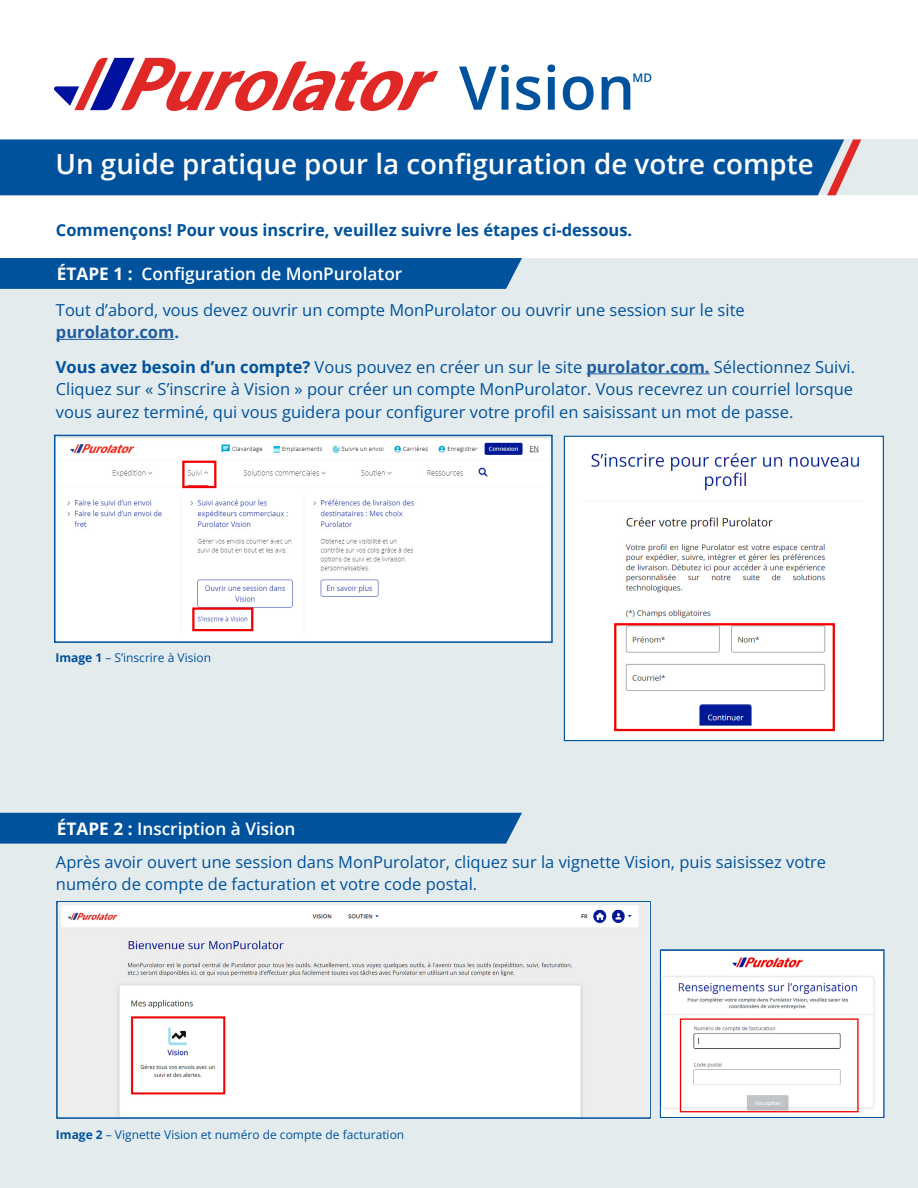
<style>
.page{position:relative;width:918px;height:1188px;background:#fff}
.page>*{position:absolute;margin:0;border:0;box-sizing:border-box;transform-origin:0 0}
.t1{font:600 60.45px "Open Sans";color:#00529c}
.t2{font:600 27.75px "Open Sans";color:#fff}
.t3{font:600 17.25px "Open Sans";color:#fff}
.t4{font:16.5px/22.5px "Open Sans";color:#00529c}
.t5{font:700 16.5px "Open Sans";color:#00529c}
.t6{font:12px "Open Sans";color:#00529c}
.t7{font:600 11.85px "Open Sans";color:#00529c}
.s1{font-weight:700}
.s2{font-weight:700;color:#215e9e}
</style>
<div class="page">
<div style="left:0;top:258px;width:918px;height:930px;background:#e3ebed"></div>
<div style="left:0;top:139px;width:918px;height:56px;background:#e3ebed"></div>
<div style="left:564px;top:436px;width:319px;height:305px;background:#fff"></div>
<div style="left:564px;top:436px;width:320px;height:305px;border:1px solid #00529c"></div>
<img style="left:591px;top:453px;width:269px;height:273px">
<div style="left:614px;top:623px;width:221px;height:108px;border:2px solid #f00000"></div>
<div style="left:0;top:139px;width:844px;height:56px;background:#00529c"></div>
<svg style="left:827px;top:140px;width:34px;height:55px"></svg>
<hr style="left:56px;top:339px;width:118px;height:1px;background:#215e9e">
<hr style="left:587px;top:373px;width:123px;height:1px;background:#215e9e">
<svg style="left:54px;top:58px;width:384px;height:53px"></svg>
<div style="left:54px;top:435px;width:499px;height:208px;border:2px solid #00529c"></div>
<img style="left:58px;top:437px;width:492px;height:202px">
<div style="left:182px;top:461px;width:34px;height:27px;border:2px solid #f00000"></div>
<div style="left:192px;top:607px;width:61px;height:24px;border:2px solid #f00000"></div>
<div style="left:56px;top:901px;width:595px;height:218px;border:2px solid #00529c"></div>
<img style="left:58px;top:903px;width:591px;height:214px">
<div style="left:131px;top:1016px;width:94px;height:78px;border:2px solid #f00000"></div>
<div style="left:0;top:258px;width:522px;height:31px;background:#00529c"></div>
<svg style="left:660px;top:949px;width:225px;height:169px;background:#7ca6ca"></svg>
<img style="left:662px;top:952px;width:220px;height:164px">
<div style="left:680px;top:1018px;width:179px;height:94px;border:1px solid #f00000"></div>
<div style="left:0;top:813px;width:522px;height:31px;background:#00529c"></div>
<h1 class="t1" style="left:459px;top:46px;width:178px">Vision</h1>
<p class="t7" style="left:633px;top:69px;width:21px">MD</p>
<h2 class="t2" style="left:56px;top:145px;width:760px">Un guide pratique pour la configuration de votre compte</h2>
<p class="t5" style="left:56px;top:218px;width:578px">Commençons! Pour vous inscrire, veuillez suivre les étapes ci-dessous.</p>
<p class="t3" style="left:57px;top:262px;width:347px"><span class="s1">ÉTAPE 1 :</span> Configuration de MonPurolator</p>
<p class="t4" style="left:56px;top:298px;width:690px">Tout d’abord, vous devez ouvrir un compte MonPurolator ou ouvrir une session sur le site</p>
<p class="t4" style="left:56px;top:314px;width:801px;line-height:34.5px"><span class="s2">purolator.com.<br></span><span class="s1">Vous avez besoin d’un compte?</span> Vous pouvez en créer un sur le site <span class="s2">purolator.com.</span> Sélectionnez Suivi.</p>
<p class="t4" style="left:56px;top:377px;width:799px">Cliquez sur « S’inscrire à Vision » pour créer un compte MonPurolator. Vous recevrez un courriel lorsque vous aurez terminé, qui vous guidera pour configurer votre profil en saisissant un mot de passe.</p>
<p class="t6" style="left:56px;top:650px;width:157px"><span class="s1">Image 1</span> – S’inscrire à Vision</p>
<p class="t3" style="left:57px;top:817px;width:240px"><span class="s1">ÉTAPE 2 :</span> Inscription à Vision</p>
<p class="t4" style="left:56px;top:850px;width:772px">Après avoir ouvert une session dans MonPurolator, cliquez sur la vignette Vision, puis saisissez votre numéro de compte de facturation et votre code postal.</p>
<p class="t6" style="left:56px;top:1126px;width:350px"><span class="s1">Image 2</span> – Vignette Vision et numéro de compte de facturation</p>
</div>
